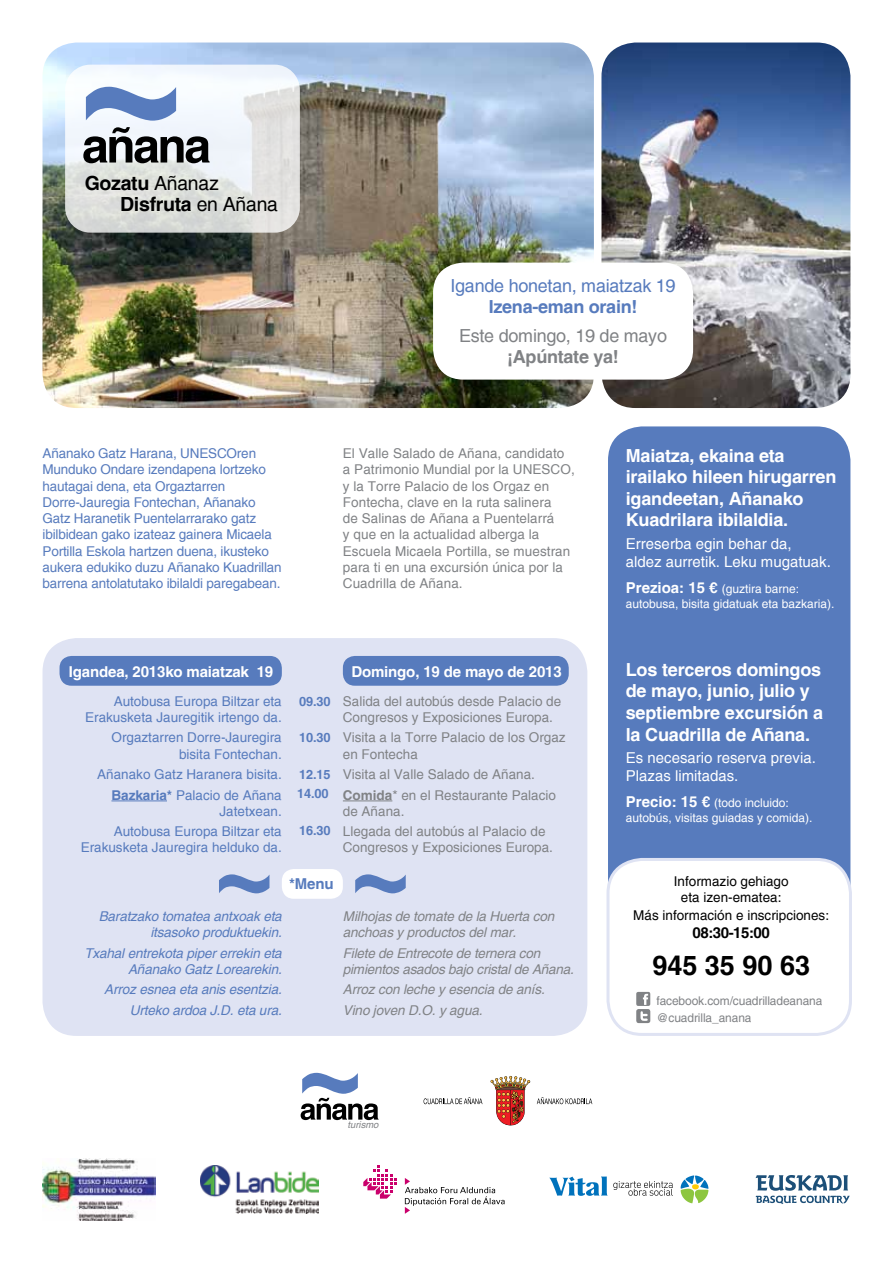
<style>
.page{position:relative;width:893px;height:1263px;background:#fff}
.page>*{position:absolute;margin:0;border:0;box-sizing:border-box;transform-origin:0 0}
.t1{font:700 27px "Helvetica";color:#000}
.t2{font:700 19.5px/21px "Helvetica";letter-spacing:-.015em;color:#000}
.t3{font:700 18px/21.6px "Helvetica";letter-spacing:-.01em;color:#fff}
.t4{font:18px "Helvetica";letter-spacing:-.015em;color:#577bbd}
.t5{font:18px "Helvetica";letter-spacing:-.015em;color:#808285}
.t6{font:700 18px "Helvetica";letter-spacing:-.015em;color:#577bbd}
.t7{font:700 18px "Helvetica";letter-spacing:-.015em;color:#808285}
.t8{font:15px/18px "Helvetica";color:#fff}
.t9{font:700 15px "Helvetica";letter-spacing:-.01em;color:#fff}
.t10{font:700 15px "Helvetica";letter-spacing:-.03em;color:#000}
.t11{font:700 15px "Helvetica";color:#577bbd}
.t12{font:13.5px/16.2px "Helvetica";letter-spacing:-.01em;color:#577bbd;text-align:right}
.t13{font:13.5px/16.2px "Helvetica";letter-spacing:.005em;color:#808285}
.t14{font:italic 13.5px/16.2px "Helvetica";letter-spacing:-.01em;color:#808285}
.t15{font:italic 13.5px/16.2px "Helvetica";letter-spacing:-.01em;color:#577bbd;text-align:right}
.t16{font:13.5px/16.2px "Helvetica";color:#000;text-align:center}
.t17{font:700 12.75px/19.5px "Helvetica";letter-spacing:-.01em;color:#577bbd}
.t18{font:12px/14.4px "Helvetica";color:#fff}
.t19{font:12px/16.2px "Helvetica";letter-spacing:-.01em;color:#808285}
.t20{font:italic 9.45px "Helvetica";color:#808285}
.s1{font-weight:400}
.s2{font-weight:700;font-size:15px}
.s3{font-weight:700}
</style>
<div class="page">
<img style="left:43px;top:43px;width:551px;height:365px">
<svg style="left:65px;top:65px;width:235px;height:168px"></svg>
<svg style="left:86px;top:87px;width:90px;height:34px"></svg>
<svg style="left:83px;top:127px;width:127px;height:36px"></svg>
<img style="left:601px;top:43px;width:249px;height:365px">
<div style="left:608px;top:426px;width:242px;height:574px;background:#577bbd;border-radius:34px"></div>
<div style="left:608px;top:859px;width:242px;height:175px;background:#fff;border-radius:34px"></div>
<div style="left:606px;top:858px;width:246px;height:178px;border:3px solid #dfe3f3;border-radius:34px"></div>
<div style="left:43px;top:638px;width:544px;height:398px;background:#dfe3f3;border-radius:34px"></div>
<div style="left:60px;top:656px;width:222px;height:30px;background:#577bbd;border-radius:12px"></div>
<div style="left:343px;top:656px;width:226px;height:30px;background:#577bbd;border-radius:12px"></div>
<hr style="left:111px;top:800px;width:56px;height:1px;background:#577bbd">
<hr style="left:343px;top:800px;width:49px;height:1px;background:#808285">
<svg style="left:219px;top:874px;width:50px;height:19px"></svg>
<svg style="left:355px;top:874px;width:51px;height:19px"></svg>
<div style="left:282px;top:869px;width:61px;height:30px;background:#fff;border-radius:12px"></div>
<svg style="left:636px;top:992px;width:14px;height:31px"></svg>
<svg style="left:755px;top:1175px;width:95px;height:29px"></svg>
<svg style="left:405px;top:1178px;width:100px;height:36px"></svg>
<svg style="left:363px;top:1165px;width:34px;height:33px"></svg>
<img style="left:200px;top:1166px;width:119px;height:47px">
<div style="left:679px;top:1173px;width:32px;height:32px;border:1px solid #fff;border-radius:50%"></div>
<svg style="left:681px;top:1175px;width:27px;height:28px"></svg>
<svg style="left:549px;top:1176px;width:124px;height:20px"></svg>
<img style="left:43px;top:1158px;width:113px;height:63px">
<svg style="left:301px;top:1073px;width:78px;height:47px"></svg>
<svg style="left:424px;top:1097px;width:58px;height:7px"></svg>
<svg style="left:537px;top:1097px;width:55px;height:7px"></svg>
<svg style="left:490px;top:1076px;width:40px;height:50px"></svg>
<div style="left:433px;top:263px;width:260px;height:117px;background:#fff;border-radius:30px"></div>
<h2 class="t2" style="left:120px;top:172px;width:159px;text-indent:-35px">Gozatu <span class="s1">Añanaz<br></span>Disfruta <span class="s1">en Añana</span></h2>
<h3 class="t4" style="left:450px;top:275px;width:227px">Igande honetan, maiatzak 19</h3>
<h3 class="t6" style="left:489px;top:295px;width:150px">Izena-eman orain!</h3>
<h3 class="t5" style="left:459px;top:325px;width:209px">Este domingo, 19 de mayo</h3>
<h3 class="t7" style="left:507px;top:346px;width:113px">¡Apúntate ya!</h3>
<p class="t12" style="left:43px;top:445px;width:241px;text-align:left">Añanako Gatz Harana, UNESCOren Munduko Ondare izendapena lortzeko hautagai dena, eta Orgaztarren Dorre-Jauregia Fontechan, Añanako Gatz Haranetik Puentelarrarako gatz ibilbidean gako izateaz gainera Micaela Portilla Eskola hartzen duena, ikusteko aukera edukiko duzu Añanako Kuadrillan barrena antolatutako ibilaldi paregabean.</p>
<p class="t13" style="left:343px;top:445px;width:233px">El Valle Salado de Añana, candidato a Patrimonio Mundial por la UNESCO, y la Torre Palacio de los Orgaz en Fontecha, clave en la ruta salinera<br>de Salinas de Añana a Puentelarrá<br>y que en la actualidad alberga la Escuela Micaela Portilla, se muestran para ti en una excursión única por la Cuadrilla de Añana.</p>
<h3 class="t3" style="left:626px;top:444px;width:212px">Maiatza, ekaina eta irailako hileen hirugarren igandeetan, Añanako<br>Kuadrilara ibilaldia.</h3>
<p class="t8" style="left:626px;top:534px;width:207px">Erreserba egin behar da, aldez aurretik. Leku mugatuak.</p>
<p class="t18" style="left:626px;top:582px;width:210px"><span class="s2">Prezioa: 15 €</span> (guztira barne: autobusa, bisita gidatuak eta bazkaria).</p>
<p class="t9" style="left:69px;top:662px;width:206px">Igandea, 2013ko maiatzak 19</p>
<p class="t12" style="left:85px;top:693px;width:198px">Autobusa Europa Biltzar eta<br>Erakusketa Jauregitik irtengo da.</p>
<p class="t12" style="left:112px;top:730px;width:172px">Orgaztarren Dorre-Jauregira bisita Fontechan.</p>
<p class="t12" style="left:97px;top:764px;width:186px;line-height:20.4px">Añanako Gatz Haranera bisita.<br><span class="s3">Bazkaria*</span> Palacio de Añana</p>
<p class="t12" style="left:114px;top:801px;width:170px;line-height:20.4px">Jatetxean.<br>Autobusa Europa Biltzar eta</p>
<p class="t12" style="left:81px;top:840px;width:203px">Erakusketa Jauregira helduko da.</p>
<p class="t17" style="left:299px;top:691px;width:33px">09.30</p>
<p class="t17" style="left:299px;top:728px;width:33px">10.30</p>
<p class="t17" style="left:297px;top:764px;width:35px">12.15<br>14.00</p>
<p class="t17" style="left:299px;top:820px;width:33px">16.30</p>
<p class="t9" style="left:351px;top:662px;width:212px">Domingo, 19 de mayo de 2013</p>
<p class="t13" style="left:343px;top:693px;width:220px">Salida del autobús desde Palacio de<br>Congresos y Exposiciones Europa.</p>
<p class="t13" style="left:343px;top:730px;width:224px">Visita a la Torre Palacio de los Orgaz en Fontecha</p>
<p class="t13" style="left:343px;top:764px;width:215px;line-height:20.4px">Visita al Valle Salado de Añana.<br><span class="s3">Comida</span>* en el Restaurante Palacio</p>
<p class="t13" style="left:343px;top:801px;width:204px;line-height:20.4px">de Añana.<br>Llegada del autobús al Palacio de</p>
<p class="t13" style="left:343px;top:840px;width:212px">Congresos y Exposiciones Europa.</p>
<h3 class="t3" style="left:626px;top:658px;width:199px">Los terceros domingos de mayo, junio, julio y septiembre excursión a la Cuadrilla de Añana.</h3>
<p class="t8" style="left:626px;top:749px;width:192px">Es necesario reserva previa.<br>Plazas limitadas.</p>
<p class="t18" style="left:626px;top:796px;width:188px"><span class="s2">Precio: 15 €</span> (todo incluido: autobús, visitas guiadas y comida).</p>
<p class="t11" style="left:289px;top:875px;width:46px">*Menu</p>
<p class="t16" style="left:674px;top:873px;width:116px">Informazio gehiago eta izen-ematea:</p>
<p class="t16" style="left:633px;top:908px;width:197px">Más información e inscripciones:</p>
<p class="t10" style="left:693px;top:924px;width:79px">08:30-15:00</p>
<h1 class="t1" style="left:652px;top:949px;width:159px">945 35 90 63</h1>
<p class="t19" style="left:656px;top:993px;width:168px">facebook.com/cuadrilladeanana @cuadrilla_anana</p>
<p class="t14" style="left:343px;top:908px;width:213px">Milhojas de tomate de la Huerta con anchoas y productos del mar.</p>
<p class="t14" style="left:343px;top:945px;width:232px">Filete de Entrecote de ternera con pimientos asados bajo cristal de Añana.</p>
<p class="t14" style="left:343px;top:979px;width:203px;line-height:20.4px">Arroz con leche y esencia de anís.<br>Vino joven D.O. y agua.</p>
<p class="t15" style="left:99px;top:908px;width:185px">Baratzako tomatea antxoak eta itsasoko produktuekin.</p>
<p class="t15" style="left:84px;top:945px;width:199px">Txahal entrekota piper errekin eta<br>Añanako Gatz Lorearekin.</p>
<p class="t15" style="left:104px;top:979px;width:179px;line-height:20.4px">Arroz esnea eta anis esentzia.<br>Urteko ardoa J.D. eta ura.</p>
<p class="t20" style="left:348px;top:1119px;width:32px">turismo</p>
</div>
